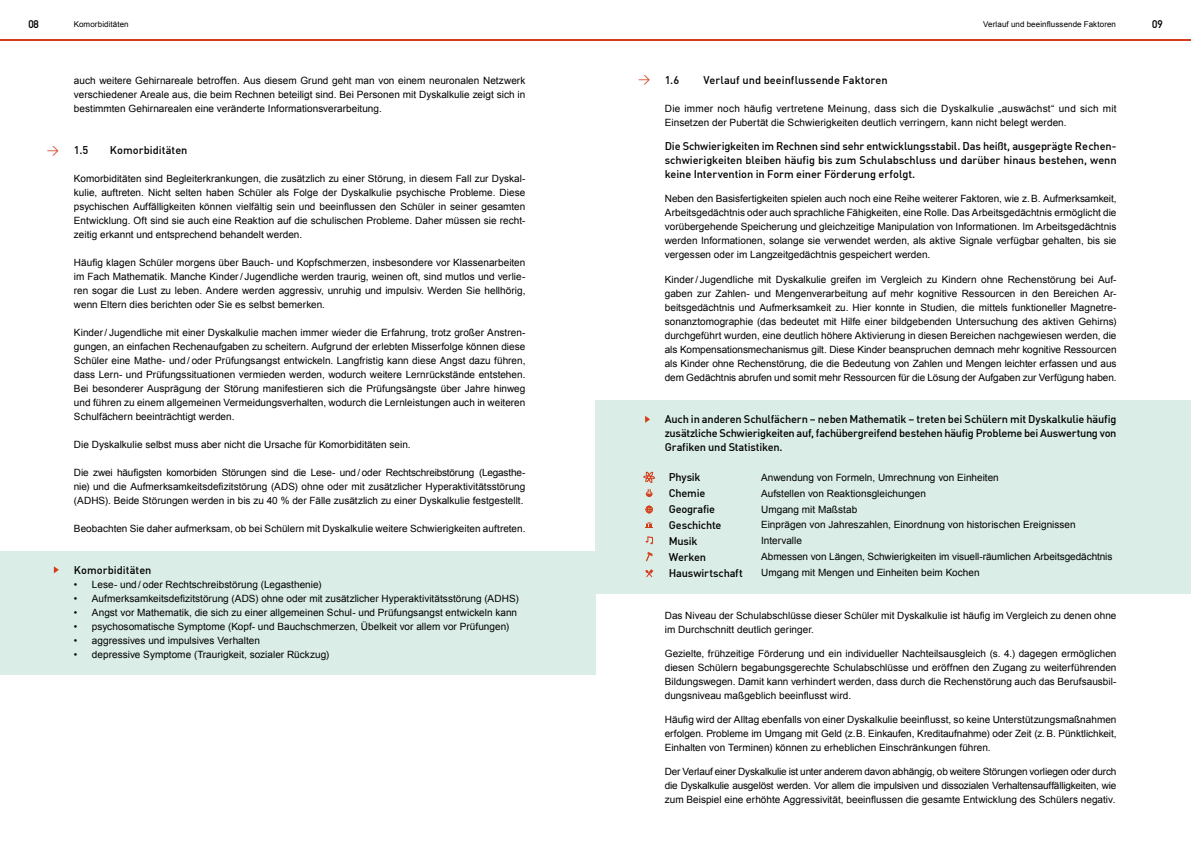
<style>
.page{position:relative;width:1191px;height:842px;background:#fff}
.page>*{position:absolute;margin:0;border:0;box-sizing:border-box;transform-origin:0 0}
.t1{font:12px "DIN";color:#d43d19}
.t2{font:500 11px/14px "DIN";letter-spacing:-.01em;color:#000;text-align:justify}
.t3{font:11px "DIN Mittelschrift";color:#000}
.t4{font:10px/14px "Arial";letter-spacing:.005em;color:#000;text-align:justify}
.t5{font:8px "Arial";letter-spacing:.01em;color:#000}
</style>
<div class="page">
<hr style="left:0;top:39px;width:1191px;height:1px;background:#d43d19">
<div style="left:595px;top:400px;width:596px;height:194px;background:#daede6"></div>
<div style="left:0;top:551px;width:595px;height:124px;background:#daede6"></div>
<svg style="left:54px;top:566px;width:5px;height:7px"></svg>
<svg style="left:645px;top:416px;width:5px;height:7px"></svg>
<svg style="left:643px;top:471px;width:11px;height:12px"></svg>
<svg style="left:646px;top:489px;width:6px;height:8px"></svg>
<svg style="left:645px;top:522px;width:8px;height:6px"></svg>
<svg style="left:645px;top:536px;width:8px;height:8px"></svg>
<svg style="left:645px;top:552px;width:7px;height:10px"></svg>
<svg style="left:645px;top:506px;width:8px;height:7px"></svg>
<svg style="left:645px;top:569px;width:8px;height:8px"></svg>
<p class="t3" style="left:28px;top:18px;width:12px">08</p>
<p class="t3" style="left:1152px;top:18px;width:12px">09</p>
<p class="t5" style="left:74px;top:19px;width:56px">Komorbiditäten</p>
<p class="t5" style="left:983px;top:19px;width:134px">Verlauf und beeinflussende Faktoren</p>
<p class="t1" style="left:47px;top:142px;width:14px">&gt;</p>
<p class="t4" style="left:74px;top:73px;width:453px">auch weitere Gehirnareale betroffen. Aus diesem Grund geht man von einem neuronalen Netzwerk verschiedener Areale aus, die beim Rechnen beteiligt sind. Bei Personen mit Dyskalkulie zeigt sich in bestimmten Gehirnarealen eine veränderte Informationsverarbeitung.</p>
<p class="t2" style="left:74px;top:142px;width:16px">1.5</p>
<p class="t2" style="left:110px;top:142px;width:79px">Komorbiditäten</p>
<p class="t4" style="left:74px;top:171px;width:453px">Komorbiditäten sind Begleiterkrankungen, die zusätzlich zu einer Störung, in diesem Fall zur Dyskal&shy;kulie, auftreten. Nicht selten haben Schüler als Folge der Dyskalkulie psychische Probleme. Diese psychischen Auffälligkeiten können vielfältig sein und beeinflussen den Schüler in seiner gesamten Entwicklung. Oft sind sie auch eine Reaktion auf die schulischen Probleme. Daher müssen sie recht&shy;zeitig erkannt und entsprechend behandelt werden.</p>
<p class="t4" style="left:74px;top:255px;width:453px">Häufig klagen Schüler morgens über Bauch- und Kopfschmerzen, insbesondere vor Klassenarbeiten im Fach Mathematik. Manche Kinder/ Jugendliche werden traurig, weinen oft, sind mutlos und verlie&shy;ren sogar die Lust zu leben. Andere werden aggressiv, unruhig und impulsiv. Werden Sie hellhörig, wenn Eltern dies berichten oder Sie es selbst bemerken.</p>
<p class="t4" style="left:74px;top:325px;width:453px">Kinder/ Jugendliche mit einer Dyskalkulie machen immer wieder die Erfahrung, trotz großer Anstren&shy;gungen, an einfachen Rechenaufgaben zu scheitern. Aufgrund der erlebten Misserfolge können diese Schüler eine Mathe- und / oder Prüfungsangst entwickeln. Langfristig kann diese Angst dazu führen, dass Lern- und Prüfungssituationen vermieden werden, wodurch weitere Lernrückstände entstehen.<br>Bei besonderer Ausprägung der Störung manifestieren sich die Prüfungsängste über Jahre hinweg und führen zu einem allgemeinen Vermeidungsverhalten, wodurch die Lernleistungen auch in weiteren Schulfächern beeinträchtigt werden.</p>
<p class="t4" style="left:74px;top:437px;width:338px">Die Dyskalkulie selbst muss aber nicht die Ursache für Komorbiditäten sein.</p>
<p class="t4" style="left:74px;top:465px;width:453px">Die zwei häufigsten komorbiden Störungen sind die Lese- und/ oder Rechtschreibstörung (Legasthe&shy;nie) und die Aufmerksamkeitsdefizitstörung (ADS) ohne oder mit zusätzlicher Hyperaktivitätsstörung (ADHS). Beide Störungen werden in bis zu 40 % der Fälle zusätzlich zu einer Dyskalkulie festgestellt.</p>
<p class="t4" style="left:74px;top:521px;width:453px">Beobachten Sie daher aufmerksam, ob bei Schülern mit Dyskalkulie weitere Schwierigkeiten auftreten.</p>
<p class="t2" style="left:74px;top:562px;width:79px">Komorbiditäten</p>
<p class="t4" style="left:74px;top:577px;width:249px">• Lese- und / oder Rechtschreibstörung (Legasthenie)</p>
<p class="t4" style="left:74px;top:591px;width:446px">• Aufmerksamkeitsdefizitstörung (ADS) ohne oder mit zusätzlicher Hyperaktivitätsstörung (ADHS)</p>
<p class="t4" style="left:74px;top:605px;width:445px">• Angst vor Mathematik, die sich zu einer allgemeinen Schul- und Prüfungsangst entwickeln kann</p>
<p class="t4" style="left:74px;top:619px;width:436px">• psychosomatische Symptome (Kopf- und Bauchschmerzen, Übelkeit vor allem vor Prüfungen)</p>
<p class="t4" style="left:74px;top:633px;width:187px">• aggressives und impulsives Verhalten</p>
<p class="t4" style="left:74px;top:647px;width:257px">• depressive Symptome (Traurigkeit, sozialer Rückzug)</p>
<p class="t1" style="left:638px;top:72px;width:14px">&gt;</p>
<p class="t2" style="left:665px;top:73px;width:16px">1.6</p>
<p class="t2" style="left:703px;top:73px;width:186px">Verlauf und beeinflussende Faktoren</p>
<p class="t4" style="left:665px;top:102px;width:453px">Die immer noch häufig vertretene Meinung, dass sich die Dyskalkulie „auswächst“ und sich mit<br>Einsetzen der Pubertät die Schwierigkeiten deutlich verringern, kann nicht belegt werden.</p>
<p class="t2" style="left:665px;top:139px;width:453px">Die Schwierigkeiten im Rechnen sind sehr entwicklungsstabil. Das heißt, ausgeprägte Rechen&shy;schwierigkeiten bleiben häufig bis zum Schulabschluss und darüber hinaus bestehen, wenn keine Intervention in Form einer Förderung erfolgt.</p>
<p class="t4" style="left:665px;top:192px;width:453px">Neben den Basisfertigkeiten spielen auch noch eine Reihe weiterer Faktoren, wie z. B. Aufmerksamkeit, Arbeitsgedächtnis oder auch sprachliche Fähigkeiten, eine Rolle. Das Arbeitsgedächtnis ermöglicht die vorübergehende Speicherung und gleichzeitige Manipulation von Informationen. Im Arbeitsgedächtnis werden Informationen, solange sie verwendet werden, als aktive Signale verfügbar gehalten, bis sie vergessen oder im Langzeitgedächtnis gespeichert werden.</p>
<p class="t4" style="left:665px;top:273px;width:453px">Kinder/ Jugendliche mit Dyskalkulie greifen im Vergleich zu Kindern ohne Rechenstörung bei Auf&shy;gaben zur Zahlen- und Mengenverarbeitung auf mehr kognitive Ressourcen in den Bereichen Ar&shy;beitsgedächtnis und Aufmerksamkeit zu. Hier konnte in Studien, die mittels funktioneller Magnetre&shy;sonanztomographie (das bedeutet mit Hilfe einer bildgebenden Untersuchung des aktiven Gehirns) durchgeführt wurden, eine deutlich höhere Aktivierung in diesen Bereichen nachgewiesen werden, die als Kompensationsmechanismus gilt. Diese Kinder beanspruchen demnach mehr kognitive Ressourcen als Kinder ohne Rechenstörung, die die Bedeutung von Zahlen und Mengen leichter erfassen und aus dem Gedächtnis abrufen und somit mehr Ressourcen für die Lösung der Aufgaben zur Verfügung haben.</p>
<p class="t2" style="left:665px;top:412px;width:453px">Auch in anderen Schulfächern – neben Mathematik – treten bei Schülern mit Dyskalkulie häufig zusätzliche Schwierigkeiten auf, fachübergreifend bestehen häufig Probleme bei Auswertung von Grafiken und Statistiken.</p>
<p class="t2" style="left:669px;top:470px;width:33px">Physik</p>
<p class="t4" style="left:761px;top:470px;width:239px">Anwendung von Formeln, Umrechnung von Einheiten</p>
<p class="t2" style="left:669px;top:486px;width:38px">Chemie</p>
<p class="t4" style="left:761px;top:486px;width:166px">Aufstellen von Reaktionsgleichungen</p>
<p class="t2" style="left:669px;top:502px;width:48px">Geografie</p>
<p class="t4" style="left:761px;top:502px;width:98px">Umgang mit Maßstab</p>
<p class="t2" style="left:669px;top:518px;width:54px">Geschichte</p>
<p class="t4" style="left:761px;top:518px;width:316px">Einprägen von Jahreszahlen, Einordnung von historischen Ereignissen</p>
<p class="t2" style="left:669px;top:534px;width:30px">Musik</p>
<p class="t4" style="left:761px;top:534px;width:42px">Intervalle</p>
<p class="t2" style="left:669px;top:549px;width:39px">Werken</p>
<p class="t4" style="left:761px;top:550px;width:353px">Abmessen von Längen, Schwierigkeiten im visuell-räumlichen Arbeitsgedächtnis</p>
<p class="t2" style="left:669px;top:565px;width:75px">Hauswirtschaft</p>
<p class="t4" style="left:761px;top:566px;width:220px">Umgang mit Mengen und Einheiten beim Kochen</p>
<p class="t4" style="left:665px;top:608px;width:453px">Das Niveau der Schulabschlüsse dieser Schüler mit Dyskalkulie ist häufig im Vergleich zu denen ohne im Durchschnitt deutlich geringer.</p>
<p class="t4" style="left:665px;top:646px;width:453px">Gezielte, frühzeitige Förderung und ein individueller Nachteilsausgleich (s. 4.) dagegen ermöglichen diesen Schülern begabungsgerechte Schulabschlüsse und eröffnen den Zugang zu weiterführenden Bildungswegen. Damit kann verhindert werden, dass durch die Rechenstörung auch das Berufsausbil&shy;dungsniveau maßgeblich beeinflusst wird.</p>
<p class="t4" style="left:665px;top:712px;width:453px">Häufig wird der Alltag ebenfalls von einer Dyskalkulie beeinflusst, so keine Unterstützungsmaßnahmen erfolgen. Probleme im Umgang mit Geld (z. B. Einkaufen, Kreditaufnahme) oder Zeit (z. B. Pünktlichkeit, Einhalten von Terminen) können zu erheblichen Einschränkungen führen.</p>
<p class="t4" style="left:665px;top:764px;width:453px">Der Verlauf einer Dyskalkulie ist unter anderem davon abhängig, ob weitere Störungen vorliegen oder durch die Dyskalkulie ausgelöst werden. Vor allem die impulsiven und dissozialen Verhaltensauffälligkeiten, wie zum Beispiel eine erhöhte Aggressivität, beeinflussen die gesamte Entwicklung des Schülers negativ.</p>
</div>
